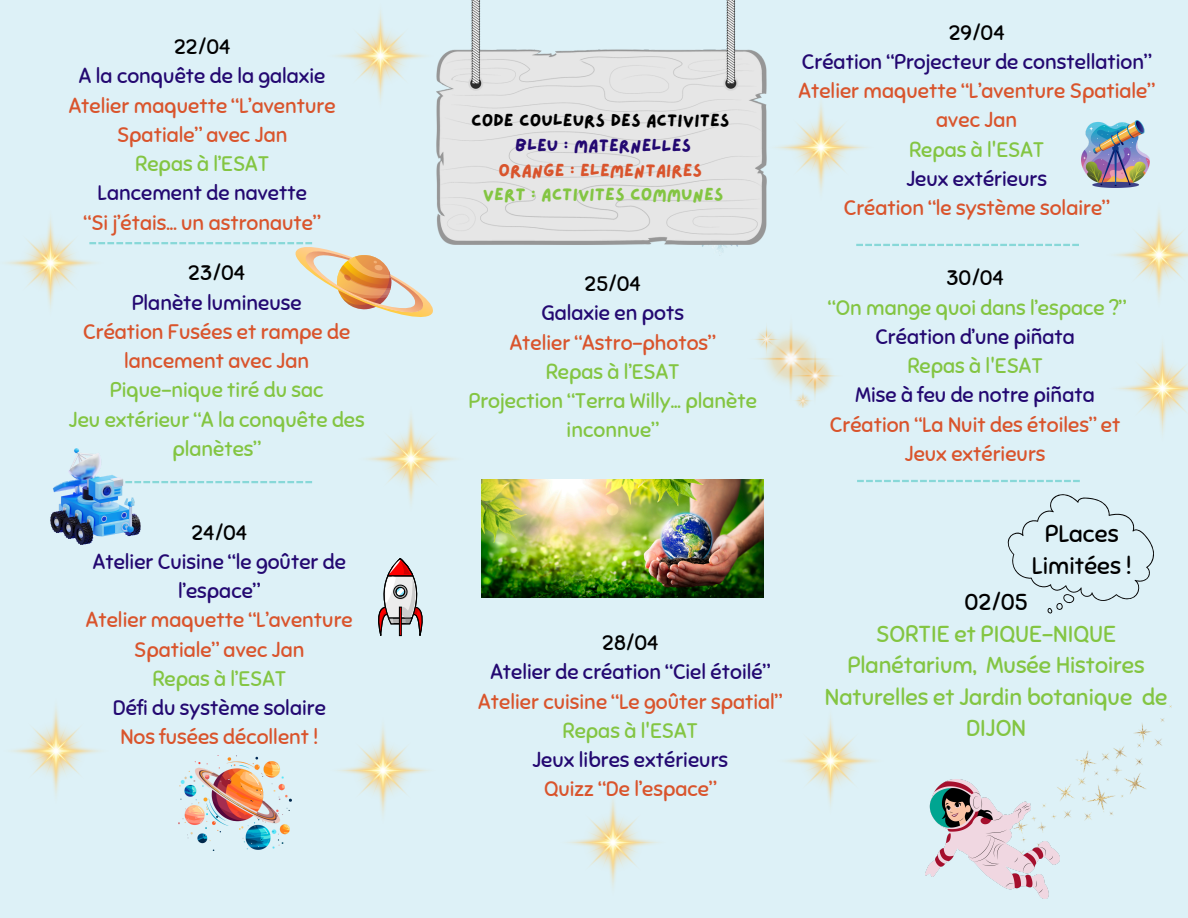
<style>
.page{position:relative;width:1188px;height:918px;background:#ddf1f7}
.page>*{position:absolute;margin:0;border:0;box-sizing:border-box;transform-origin:0 0}
.t1{font:24px/32.7px "Sniglet";color:#000;text-align:center}
.t2{font:23.1px/31.5px "Sniglet";color:#83c542;text-align:center}
.t3{font:21px/29.2px "Sniglet";color:#d9542c;text-align:center}
.t4{font:21px/29.2px "Sniglet";color:#83c542;text-align:center}
.t5{font:21px/29.2px "Sniglet";color:#230871;text-align:center}
.t6{font:18px "Lazydog";color:#000}
.t7{font:18px "Lazydog";color:#83c542}
.t8{font:18px "Lazydog";color:#d9542c}
.t9{font:18px "Lazydog";color:#230871}
.s1{color:#000}
.s2{color:#230871}
.s3{color:#83c542}
.s4{color:#d9542c}
</style>
<div class="page">
<svg style="left:141px;top:481px;width:171px;height:2px"></svg>
<svg style="left:856px;top:244px;width:223px;height:2px"></svg>
<svg style="left:857px;top:480px;width:223px;height:2px"></svg>
<img style="left:697px;top:244px;width:45px;height:8px">
<img style="left:436px;top:0;width:331px;height:244px">
<img style="left:481px;top:479px;width:283px;height:118px">
<img style="left:1082px;top:121px;width:67px;height:66px">
<svg style="left:107px;top:242px;width:326px;height:75px"></svg>
<svg style="left:378px;top:558px;width:45px;height:78px"></svg>
<img style="left:51px;top:449px;width:90px;height:96px">
<img style="left:1059px;top:705px;width:113px;height:157px">
<img style="left:13px;top:708px;width:86px;height:86px">
<img style="left:7px;top:218px;width:99px;height:90px">
<img style="left:1118px;top:344px;width:70px;height:89px">
<img style="left:337px;top:11px;width:87px;height:90px">
<img style="left:766px;top:92px;width:100px;height:111px">
<img style="left:568px;top:799px;width:90px;height:87px">
<img style="left:368px;top:416px;width:86px;height:86px">
<img style="left:1116px;top:212px;width:72px;height:86px">
<img style="left:754px;top:326px;width:82px;height:81px">
<img style="left:926px;top:779px;width:133px;height:120px">
<img style="left:178px;top:755px;width:114px;height:96px">
<img style="left:338px;top:727px;width:90px;height:87px">
<img style="left:787px;top:716px;width:87px;height:90px">
<svg style="left:1007px;top:494px;width:147px;height:120px"></svg>
<p class="t3" style="left:69px;top:33px;width:268px"><span class="s1">22/04<br></span><span class="s2">A la conquête de la galaxie<br></span>Atelier maquette “L’aventure<br>Spatiale” avec Jan<br><span class="s3">Repas à l’ESAT<br></span><span class="s2">Lancement de navette<br></span>“Si j’étais... un astronaute”</p>
<h2 class="t4" style="left:69px;top:259px;width:298px"><span class="s1">23/04<br></span><span class="s2">Planète lumineuse<br></span><span class="s4">Création Fusées et rampe de lancement avec Jan<br></span>Pique-nique tiré du sac<br>Jeu extérieur “A la conquête des planètes”</h2>
<p class="t3" style="left:86px;top:518px;width:268px"><span class="s1">24/04<br></span><span class="s2">Atelier Cuisine “le goûter de l’espace”<br></span>Atelier maquette “L’aventure<br>Spatiale” avec Jan<br><span class="s3">Repas à l’ESAT<br></span><span class="s2">Défi du système solaire<br></span>Nos fusées décollent !</p>
<p class="t6" style="left:471px;top:112px;width:260px">CODE COULEURS DES ACTIVITES</p>
<p class="t9" style="left:515px;top:136px;width:178px">BLEU : MATERNELLES</p>
<p class="t8" style="left:498px;top:161px;width:205px">ORANGE : ELEMENTAIRES</p>
<p class="t7" style="left:483px;top:186px;width:242px">VERT : ACTIVITES COMMUNES</p>
<p class="t4" style="left:468px;top:269px;width:290px"><span class="s1">25/04<br></span><span class="s2">Galaxie en pots<br></span><span class="s4">Atelier “Astro-photos”<br></span>Repas à l’ESAT<br>Projection “Terra Willy... planète inconnue”</p>
<p class="t3" style="left:799px;top:18px;width:358px"><span class="s1">29/04<br></span><span class="s2">Création “Projecteur de constellation”<br></span>Atelier maquette “L’aventure Spatiale” avec Jan<br><span class="s3">Repas à l'ESAT<br></span><span class="s2">Jeux extérieurs<br></span>Création “le système solaire”</p>
<h2 class="t3" style="left:828px;top:264px;width:300px"><span class="s1">30/04<br></span><span class="s3">“On mange quoi dans l’espace ?”<br></span><span class="s2">Création d’une piñata<br></span><span class="s3">Repas à l'ESAT<br></span><span class="s2">Mise à feu de notre piñata<br></span>Création “La Nuit des étoiles” et<br>Jeux extérieurs</h2>
<p class="t5" style="left:478px;top:628px;width:306px"><span class="s1">28/04<br></span>Atelier de création “Ciel étoilé”<br><span class="s4">Atelier cuisine “Le goûter spatial”<br></span><span class="s3">Repas à l'ESAT<br></span>Jeux libres extérieurs<br><span class="s4">Quizz “De l’espace”</span></p>
<p class="t1" style="left:1032px;top:517px;width:101px">PLaces<br>Limitées !</p>
<p class="t2" style="left:825px;top:587px;width:344px"><span class="s1">02/05<br></span>SORTIE et PIQUE-NIQUE<br>Planétarium, Musée Histoires<br>Naturelles et Jardin botanique de<br>DIJON</p>
</div>
